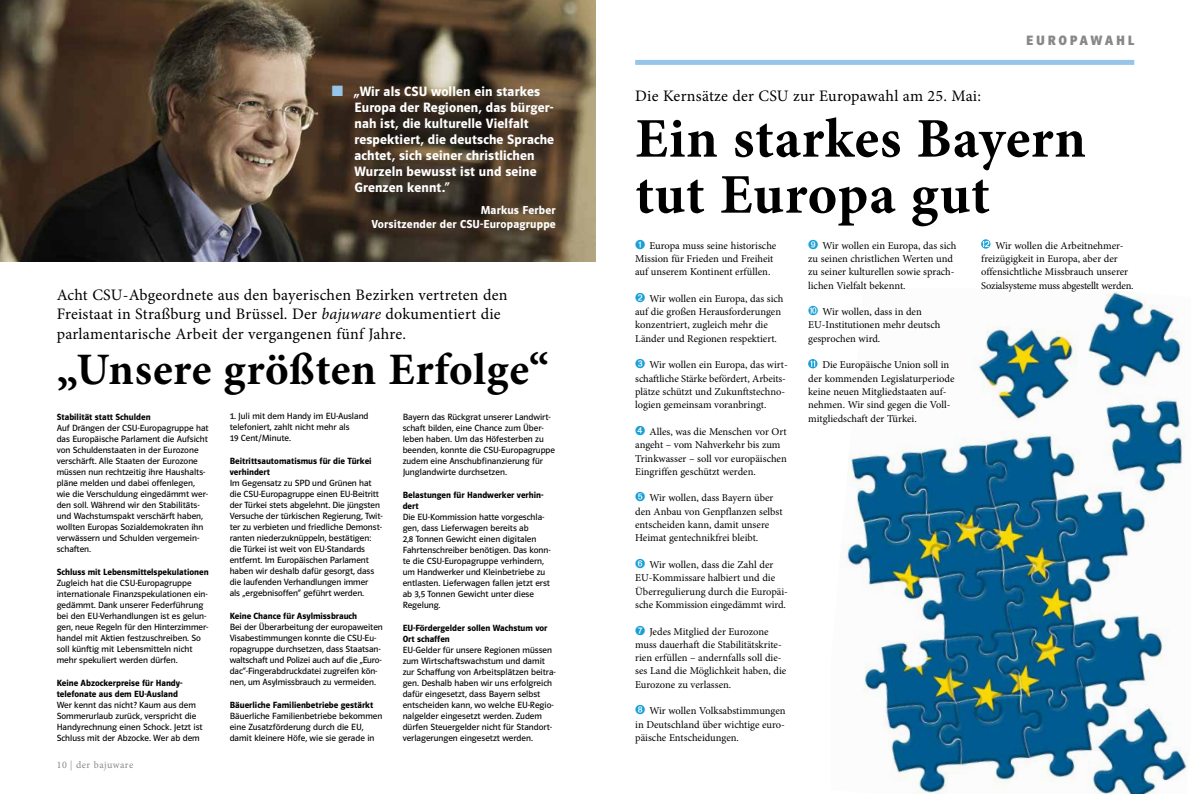
<style>
.page{position:relative;width:1191px;height:794px;background:#fff}
.page>*{position:absolute;margin:0;border:0;box-sizing:border-box;transform-origin:0 0}
.t1{font:700 56px/56px "Minion Pro";letter-spacing:.015em;color:#000}
.t2{font:700 45px "Minion Pro";letter-spacing:.01em;color:#000}
.t3{font:16px/19.2px "Minion Pro";letter-spacing:.015em;color:#000}
.t4{font:600 14px/16px "Polo 22";letter-spacing:.01em;color:#fff}
.t5{font:700 14px "Polo 22";letter-spacing:.185em;color:#87888a}
.t6{font:600 12px/14px "Polo 22";letter-spacing:.015em;color:#fff;text-align:right}
.t7{font:10.5px/13.3px "Minion Pro";color:#000}
.t8{font:10px "Minion Pro";letter-spacing:.045em;color:#87888a}
.t9{font:9.3px/11px "Polo 22 Buch";color:#000}
.t10{font:600 9.3px/11px "Polo 22";color:#000}
.s1{color:#96c5e7}
.s2{font-size:16px}
.s3{font-style:italic}
.s4{font-family:"Univers";font-weight:300;font-stretch:condensed}
.s5{color:#189fd6}
</style>
<div class="page">
<div style="left:635px;top:60px;width:499px;height:5px;background:#96c5e7"></div>
<img style="left:840px;top:290px;width:348px;height:504px">
<svg style="left:808px;top:359px;width:9px;height:9px"></svg>
<svg style="left:981px;top:239px;width:9px;height:10px"></svg>
<img style="left:0;top:0;width:595px;height:262px">
<h3 class="t4" style="left:354px;top:83px;width:201px;text-indent:-23px"><span class="s1">■</span> <span class="s2">„</span>Wir als CSU wollen ein starkes<br>Europa der Regionen, das bürger&shy;nah ist, die kulturelle Vielfalt respektiert, die deutsche Sprache achtet, sich seiner christlichen<br>Wurzeln bewusst ist und seine<br>Grenzen kennt.“</h3>
<p class="t6" style="left:371px;top:203px;width:186px">Markus Ferber<br>Vorsitzender der CSU-Europagruppe</p>
<h3 class="t3" style="left:57px;top:285px;width:452px">Acht CSU-Abgeordnete aus den bayerischen Bezirken vertreten den<br>Freistaat in Straßburg und Brüssel. Der <span class="s3">bajuware</span> dokumentiert die parlamentarische Arbeit der vergangenen fünf Jahre.</h3>
<h2 class="t2" style="left:57px;top:337px;width:494px">„Unsere größten Erfolge“</h2>
<p class="t10" style="left:57px;top:411px;width:95px">Stabilität statt Schulden</p>
<p class="t9" style="left:57px;top:422px;width:153px">Auf Drängen der CSU-Europagruppe hat das Europäische Parlament die Aufsicht von Schuldenstaaten in der Eurozone verschärft. Alle Staaten der Eurozone müssen nun rechtzeitig ihre Haushalts&shy;pläne melden und dabei offenlegen, wie die Verschuldung eingedämmt wer&shy;den soll. Während wir den Stabilitäts&shy;und Wachstumspakt verschärft haben, wollten Europas Sozialdemokraten ihn verwässern und Schulden vergemein&shy;schaften.</p>
<p class="t10" style="left:57px;top:566px;width:153px">Schluss mit Lebensmittelspekulationen</p>
<p class="t9" style="left:57px;top:577px;width:153px">Zugleich hat die CSU-Europagruppe internationale Finanzspekulationen ein&shy;gedämmt. Dank unserer Federführung bei den EU-Verhandlungen ist es gelun&shy;gen, neue Regeln für den Hinterzimmer&shy;handel mit Aktien festzuschreiben. So soll künftig mit Lebensmitteln nicht mehr spekuliert werden dürfen.</p>
<p class="t10" style="left:57px;top:677px;width:127px">Keine Abzockerpreise für Handy&shy;telefonate aus dem EU-Ausland</p>
<p class="t9" style="left:57px;top:699px;width:147px">Wer kennt das nicht? Kaum aus dem Sommerurlaub zurück, verspricht die Handyrechnung einen Schock. Jetzt ist Schluss mit der Abzocke. Wer ab dem</p>
<p class="t8" style="left:57px;top:758px;width:78px">10 <span class="s4">|</span> der bajuware</p>
<p class="t9" style="left:230px;top:410px;width:140px">1. Juli mit dem Handy im EU-Ausland telefoniert, zahlt nicht mehr als<br>19 Cent/Minute.</p>
<p class="t10" style="left:230px;top:455px;width:143px">Beitrittsautomatismus für die Türkei verhindert</p>
<p class="t9" style="left:230px;top:477px;width:154px">Im Gegensatz zu SPD und Grünen hat die CSU-Europagruppe einen EU-Beitritt der Türkei stets abgelehnt. Die jüngsten Versuche der türkischen Regierung, Twit&shy;ter zu verbieten und friedliche Demonst&shy;ranten niederzuknüppeln, bestätigen: die Türkei ist weit von EU-Standards entfernt. Im Europäischen Parlament haben wir deshalb dafür gesorgt, dass die laufenden Verhandlungen immer<br>als „ergebnisoffen“ geführt werden.</p>
<p class="t10" style="left:230px;top:610px;width:129px">Keine Chance für Asylmissbrauch</p>
<p class="t9" style="left:230px;top:621px;width:155px">Bei der Überarbeitung der europaweiten Visabestimmungen konnte die CSU-Eu&shy;ropagruppe durchsetzen, dass Staatsan&shy;waltschaft und Polizei auch auf die „Euro&shy;dac“-Fingerabdruckdatei zugreifen kön&shy;nen, um Asylmissbrauch zu vermeiden.</p>
<p class="t10" style="left:230px;top:699px;width:145px">Bäuerliche Familienbetriebe gestärkt</p>
<p class="t9" style="left:230px;top:710px;width:154px">Bäuerliche Familienbetriebe bekommen eine Zusatzförderung durch die EU, damit kleinere Höfe, wie sie gerade in</p>
<p class="t9" style="left:403px;top:411px;width:154px">Bayern das Rückgrat unserer Landwirt&shy;schaft bilden, eine Chance zum Über&shy;leben haben. Um das Höfesterben zu beenden, konnte die CSU-Europagruppe zudem eine Anschubfinanzierung für Junglandwirte durchsetzen.</p>
<p class="t10" style="left:403px;top:489px;width:142px">Belastungen für Handwerker verhin&shy;dert</p>
<p class="t9" style="left:403px;top:511px;width:150px">Die EU-Kommission hatte vorgeschla&shy;gen, dass Lieferwagen bereits ab<br>2,8 Tonnen Gewicht einen digitalen Fahrtenschreiber benötigen. Das konn&shy;te die CSU-Europagruppe verhindern, um Handwerker und Kleinbetriebe zu entlasten. Lieferwagen fallen jetzt erst ab 3,5 Tonnen Gewicht unter diese Regelung.</p>
<p class="t10" style="left:403px;top:622px;width:146px">EU-Fördergelder sollen Wachstum vor<br>Ort schaffen</p>
<p class="t9" style="left:403px;top:644px;width:155px">EU-Gelder für unsere Regionen müssen zum Wirtschaftswachstum und damit zur Schaffung von Arbeitsplätzen beitra&shy;gen. Deshalb haben wir uns erfolgreich dafür eingesetzt, dass Bayern selbst entscheiden kann, wo welche EU-Regio&shy;nalgelder eingesetzt werden. Zudem dürfen Steuergelder nicht für Standort&shy;verlagerungen eingesetzt werden.</p>
<h3 class="t5" style="left:1026px;top:32px;width:21px">EURO</h3>
<h3 class="t5" style="left:1069px;top:32px;width:46px">PAWAHL</h3>
<h3 class="t3" style="left:635px;top:86px;width:347px">Die Kernsätze der CSU zur Europawahl am 25. Mai:</h3>
<h1 class="t1" style="left:635px;top:110px;width:452px">Ein starkes Bayern tut Europa gut</h1>
<p class="t7" style="left:635px;top:239px;width:143px"><span class="s5">➊</span> Europa muss seine historische<br>Mission für Frieden und Freiheit auf unserem Kontinent erfüllen.</p>
<p class="t7" style="left:635px;top:292px;width:150px"><span class="s5">➋</span> Wir wollen ein Europa, das sich auf die großen Herausforderungen konzentriert, zugleich mehr die Länder und Regionen respektiert.</p>
<p class="t7" style="left:635px;top:358px;width:154px"><span class="s5">➌</span> Wir wollen ein Europa, das wirt&shy;schaftliche Stärke befördert, Arbeits&shy;plätze schützt und Zukunftstechno&shy;logien gemeinsam voranbringt.</p>
<p class="t7" style="left:635px;top:425px;width:153px"><span class="s5">➍</span> Alles, was die Menschen vor Ort angeht – vom Nahverkehr bis zum<br>Trinkwasser – soll vor europäischen<br>Eingriffen geschützt werden.</p>
<p class="t7" style="left:635px;top:491px;width:149px"><span class="s5">➎</span> Wir wollen, dass Bayern über den Anbau von Genpflanzen selbst entscheiden kann, damit unsere<br>Heimat gentechnikfrei bleibt.</p>
<p class="t7" style="left:635px;top:558px;width:154px"><span class="s5">➏</span> Wir wollen, dass die Zahl der EU-Kommissare halbiert und die Überregulierung durch die Europäi&shy;sche Kommission eingedämmt wird.</p>
<p class="t7" style="left:635px;top:624px;width:153px"><span class="s5">➐</span> Jedes Mitglied der Eurozone muss dauerhaft die Stabilitätskrite&shy;rien erfüllen – andernfalls soll die&shy;ses Land die Möglichkeit haben, die Eurozone zu verlassen.</p>
<p class="t7" style="left:635px;top:704px;width:152px;text-align:justify"><span class="s5">➑</span> Wir wollen Volksabstimmungen in Deutschland über wichtige euro&shy;päische Entscheidungen.</p>
<p class="t7" style="left:808px;top:239px;width:150px"><span class="s5">➒</span> Wir wollen ein Europa, das sich zu seinen christlichen Werten und zu seiner kulturellen sowie sprach&shy;lichen Vielfalt bekennt.</p>
<p class="t7" style="left:808px;top:305px;width:134px"><span class="s5">➓</span> Wir wollen, dass in den<br>EU-Institutionen mehr deutsch gesprochen wird.</p>
<p class="t7" style="left:808px;top:358px;width:148px;text-indent:14px">Die Europäische Union soll in der kommenden Legislaturperiode keine neuen Mitgliedstaaten auf&shy;nehmen. Wir sind gegen die Voll&shy;mitgliedschaft der Türkei.</p>
<p class="t7" style="left:981px;top:239px;width:154px;text-indent:14px">Wir wollen die Arbeitnehmer&shy;freizügigkeit in Europa, aber der offensichtliche Missbrauch unserer Sozialsysteme muss abgestellt werden.</p>
</div>
